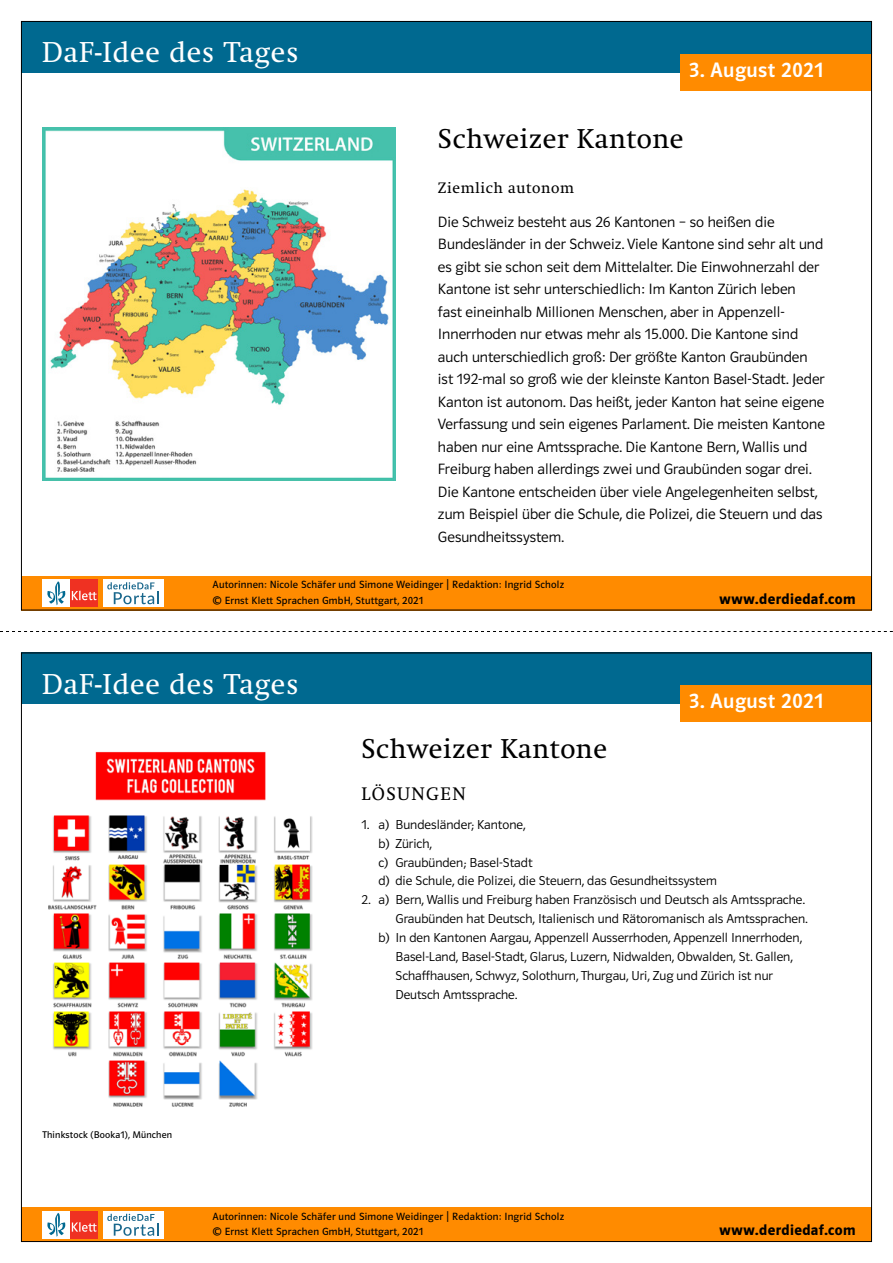
<style>
.page{position:relative;width:893px;height:1263px;background:#fff}
.page>*{position:absolute;margin:0;border:0;box-sizing:border-box;transform-origin:0 0}
.t1{font:28.5px "Klett Swift";letter-spacing:.03em;color:#fff}
._020_headline_za_15{font:27px "Klett Swift";letter-spacing:.02em;color:#000}
._001_Datum{font:500 21px "Polo CEF";letter-spacing:.02em;color:#fff}
._060_Lösungen_head{font:18px "Klett Swift";letter-spacing:.08em;color:#000}
._040_Grundschrift_za{font:300 15px/22.5px "Polo CEF";color:#000}
.t2{font:600 15px "Polo CEF";letter-spacing:.025em;color:#000}
._030_Zitat_za_15_pt{font:15px "Klett Swift";letter-spacing:.04em;color:#000}
._090_Lösungen_za_12{font:300 13.05px/18.9px "Polo CEF";color:#000}
._300_Autorinnen{font:10.5px "Polo CEF";letter-spacing:.02em;color:#000}
._200_Copyright_Abbil{font:9.75px "Polo CEF";letter-spacing:.02em;color:#000}
</style>
<div class="page">
<div style="left:21px;top:576px;width:851px;height:34px;background:#ff8b00"></div>
<div style="left:21px;top:1208px;width:851px;height:34px;background:#ff8b00"></div>
<div style="left:21px;top:21px;width:851px;height:51px;background:#006990"></div>
<div style="left:21px;top:653px;width:851px;height:51px;background:#006990"></div>
<div style="left:103px;top:579px;width:60px;height:28px;background:#fff"></div>
<svg style="left:107px;top:582px;width:52px;height:22px"></svg>
<div style="left:103px;top:1211px;width:60px;height:27px;background:#fff"></div>
<svg style="left:107px;top:1214px;width:52px;height:22px"></svg>
<div style="left:43px;top:579px;width:27px;height:28px;background:#fff"></div>
<div style="left:70px;top:579px;width:28px;height:28px;background:#ef3122"></div>
<svg style="left:72px;top:591px;width:25px;height:9px"></svg>
<svg style="left:47px;top:581px;width:18px;height:24px"></svg>
<div style="left:43px;top:1211px;width:27px;height:27px;background:#fff"></div>
<div style="left:70px;top:1211px;width:28px;height:27px;background:#ef3122"></div>
<svg style="left:72px;top:1222px;width:25px;height:10px"></svg>
<svg style="left:47px;top:1213px;width:18px;height:24px"></svg>
<div style="left:680px;top:54px;width:192px;height:36px;background:#ff8b00"></div>
<div style="left:680px;top:685px;width:192px;height:37px;background:#ff8b00"></div>
<svg style="left:0;top:631px;width:893px;height:1px"></svg>
<img style="left:48px;top:751px;width:265px;height:356px">
<img style="left:43px;top:128px;width:352px;height:352px">
<h1 class="t1" style="left:42px;top:36px;width:258px">DaF-Idee des Tages</h1>
<p class="_001_Datum" style="left:689px;top:57px;width:136px">3. August 2021</p>
<p class="_020_headline_za_15" style="left:438px;top:123px;width:247px">Schweizer Kantone</p>
<p class="_030_Zitat_za_15_pt" style="left:438px;top:179px;width:138px">Ziemlich autonom</p>
<p class="_040_Grundschrift_za" style="left:438px;top:211px;width:388px">Die Schweiz besteht aus 26 Kantonen – so heißen die Bundesländer in der Schweiz. Viele Kantone sind sehr alt und es gibt sie schon seit dem Mittelalter. Die Einwohnerzahl der Kantone ist sehr unterschiedlich: Im Kanton Zürich leben<br>fast eineinhalb Millionen Menschen, aber in Appenzell-Innerrhoden nur etwas mehr als 15.000. Die Kantone sind auch unterschiedlich groß: Der größte Kanton Graubünden ist 192-mal so groß wie der kleinste Kanton Basel-Stadt. Jeder Kanton ist autonom. Das heißt, jeder Kanton hat seine eigene Verfassung und sein eigenes Parlament. Die meisten Kantone haben nur eine Amtssprache. Die Kantone Bern, Wallis und Freiburg haben allerdings zwei und Graubünden sogar drei.<br>Die Kantone entscheiden über viele Angelegenheiten selbst, zum Beispiel über die Schule, die Polizei, die Steuern und das Gesundheitssystem.</p>
<p class="_300_Autorinnen" style="left:213px;top:579px;width:353px">Autorinnen: Nicole Schäfer und Simone Weidinger | Redaktion: Ingrid Scholz</p>
<p class="_300_Autorinnen" style="left:213px;top:594px;width:212px">© Ernst Klett Sprachen GmbH, Stuttgart, 2021</p>
<h1 class="t1" style="left:42px;top:668px;width:258px">DaF-Idee des Tages</h1>
<p class="_020_headline_za_15" style="left:361px;top:733px;width:247px">Schweizer Kantone</p>
<p class="t2" style="left:719px;top:590px;width:138px">www.derdiedaf.com</p>
<p class="_001_Datum" style="left:689px;top:689px;width:136px">3. August 2021</p>
<p class="_060_Lösungen_head" style="left:361px;top:784px;width:106px">LÖSUNGEN</p>
<p class="_090_Lösungen_za_12" style="left:378px;top:815px;width:156px;text-indent:-17px">1. a) Bundesländer; Kantone, b) Zürich,<br>c) Graubünden; Basel-Stadt</p>
<p class="_090_Lösungen_za_12" style="left:378px;top:872px;width:340px">d) die Schule, die Polizei, die Steuern, das Gesundheitssystem</p>
<p class="_090_Lösungen_za_12" style="left:361px;top:891px;width:448px;text-align:right">2. a) Bern, Wallis und Freiburg haben Französisch und Deutsch als Amtssprache.<br>Graubünden hat Deutsch, Italienisch und Rätoromanisch als Amtssprachen.</p>
<p class="_090_Lösungen_za_12" style="left:395px;top:928px;width:408px;text-indent:-17px">b) In den Kantonen Aargau, Appenzell Ausserrhoden, Appenzell Innerrhoden, Basel-Land, Basel-Stadt, Glarus, Luzern, Nidwalden, Obwalden, St. Gallen, Schaffhausen, Schwyz, Solothurn, Thurgau, Uri, Zug und Zürich ist nur Deutsch Amtssprache.</p>
<p class="_200_Copyright_Abbil" style="left:43px;top:1129px;width:131px">Thinkstock (Booka1), München</p>
<p class="_300_Autorinnen" style="left:213px;top:1210px;width:353px">Autorinnen: Nicole Schäfer und Simone Weidinger | Redaktion: Ingrid Scholz</p>
<p class="_300_Autorinnen" style="left:213px;top:1226px;width:212px">© Ernst Klett Sprachen GmbH, Stuttgart, 2021</p>
<p class="t2" style="left:719px;top:1221px;width:138px">www.derdiedaf.com</p>
</div>
